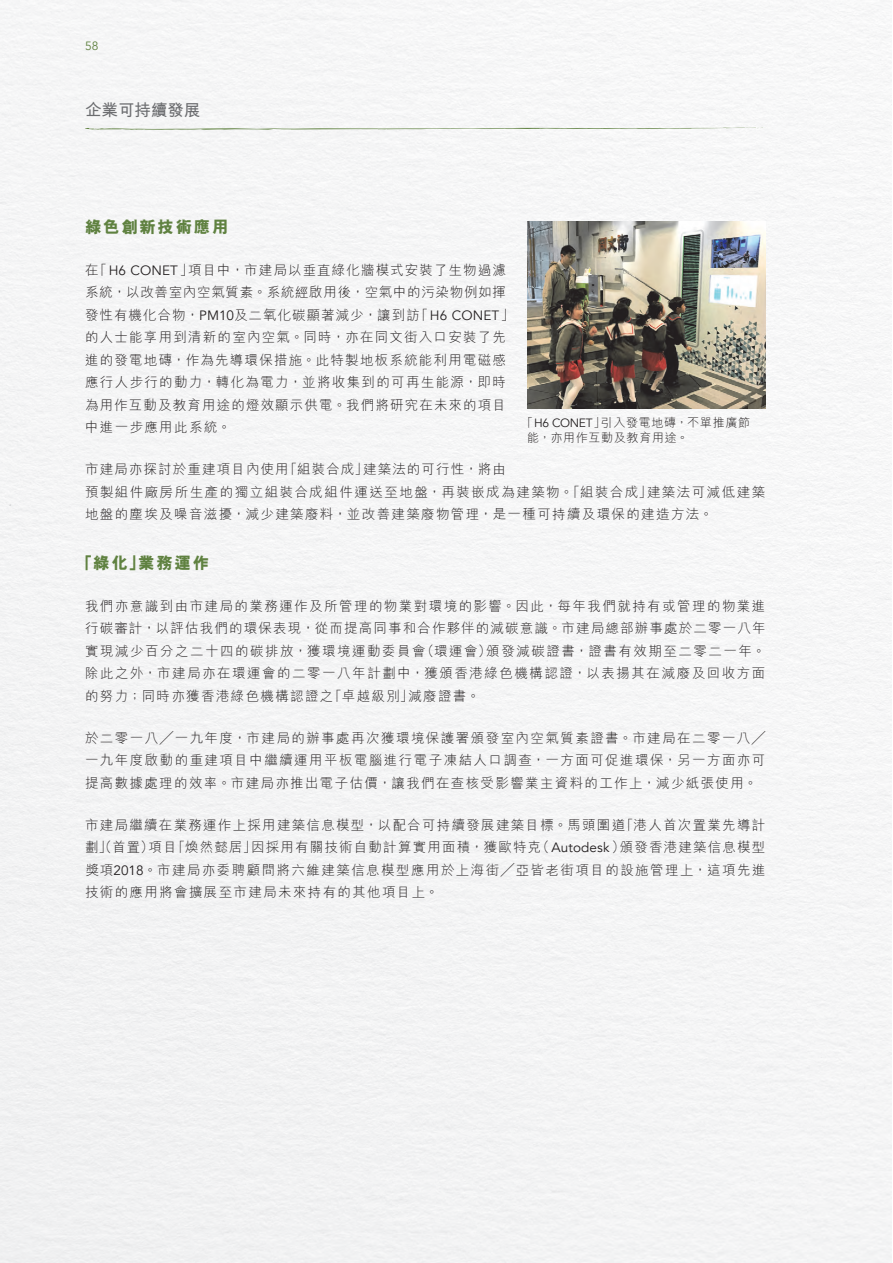
<style>
.page{position:relative;width:893px;height:1263px;background:#fff}
.page>*{position:absolute;margin:0;border:0;box-sizing:border-box;transform-origin:0 0}
._04___H2{font:800 16.5px "M Hei HK";letter-spacing:.1em;color:#5f8140}
.t1{font:700 16.5px "M Hei HK";color:#6c6d70}
._11_P0{font:300 13.5px/22.5px "M Hei HK";letter-spacing:.1em;color:#231f20;text-align:justify}
._02a_Caption{font:300 12px/15px "M Hei HK";letter-spacing:.06em;color:#231f20}
.t2{font:12px "Avenir";color:#5f8140}
.s1{font-family:"Avenir";font-weight:400}
</style>
<div class="page">
<div style="left:0;top:0;width:892px;height:1263px;background:#f5f5f6"></div>
<svg style="left:84px;top:127px;width:681px;height:3px"></svg>
<img style="left:527px;top:221px;width:238px;height:188px">
<p class="t2" style="left:85px;top:39px;width:15px">58</p>
<p class="t1" style="left:85px;top:98px;width:117px">企業可持續發展</p>
<p class="_04___H2" style="left:85px;top:218px;width:145px">綠色創新技術應用</p>
<p class="_11_P0" style="left:85px;top:258px;width:431px;text-align:left">在「<span class="s1">H6 CONET</span>」項目中，市建局以垂直綠化牆模式安裝了生物過濾系統，以改善室內空氣質素。系統經啟用後，空氣中的污染物例如揮發性有機化合物，<span class="s1">PM10</span>及二氧化碳顯著減少，讓到訪「<span class="s1">H6 CONET</span>」的人士能享用到清新的室內空氣。同時，亦在同文街入口安裝了先進的發電地磚，作為先導環保措施。此特製地板系統能利用電磁感應行人步行的動力，轉化為電力，並將收集到的可再生能源，即時為用作互動及教育用途的燈效顯示供電。我們將研究在未來的項目中進一步應用此系統。</p>
<p class="_11_P0" style="left:85px;top:458px;width:682px;text-align:left">市建局亦探討於重建項目內使用「組裝合成」建築法的可行性，將由<br>預製組件廠房所生產的獨立組裝合成組件運送至地盤，再裝嵌成為建築物。「組裝合成」建築法可減低建築地盤的塵埃及噪音滋擾，減少建築廢料，並改善建築廢物管理，是一種可持續及環保的建造方法。</p>
<p class="_04___H2" style="left:77px;top:554px;width:134px">「綠化」業務運作</p>
<p class="_11_P0" style="left:85px;top:594px;width:682px">我們亦意識到由市建局的業務運作及所管理的物業對環境的影響。因此，每年我們就持有或管理的物業進行碳審計，以評估我們的環保表現，從而提高同事和合作夥伴的減碳意識。市建局總部辦事處於二零一八年實現減少百分之二十四的碳排放，獲環境運動委員會（環運會）頒發減碳證書，證書有效期至二零二一年。除此之外，市建局亦在環運會的二零一八年計劃中，獲頒香港綠色機構認證，以表揚其在減廢及回收方面的努力；同時亦獲香港綠色機構認證之「卓越級別」減廢證書。</p>
<p class="_11_P0" style="left:85px;top:726px;width:682px">於二零一八╱一九年度，市建局的辦事處再次獲環境保護署頒發室內空氣質素證書。市建局在二零一八╱一九年度啟動的重建項目中繼續運用平板電腦進行電子凍結人口調查，一方面可促進環保，另一方面亦可提高數據處理的效率。市建局亦推出電子估價，讓我們在查核受影響業主資料的工作上，減少紙張使用。</p>
<p class="_11_P0" style="left:85px;top:813px;width:682px">市建局繼續在業務運作上採用建築信息模型，以配合可持續發展建築目標。馬頭圍道「港人首次置業先導計劃」（首置）項目「煥然懿居」因採用有關技術自動計算實用面積，獲歐特克（<span class="s1">Autodesk</span>）頒發香港建築信息模型獎項<span class="s1">2018</span>。市建局亦委聘顧問將六維建築信息模型應用於上海街╱亞皆老街項目的設施管理上，這項先進技術的應用將會擴展至市建局未來持有的其他項目上。</p>
<p class="_02a_Caption" style="left:527px;top:415px;width:224px;text-indent:-6px">「<span class="s1">H6 CONET</span>」引入發電地磚，不單推廣節能，亦用作互動及教育用途。</p>
</div>
